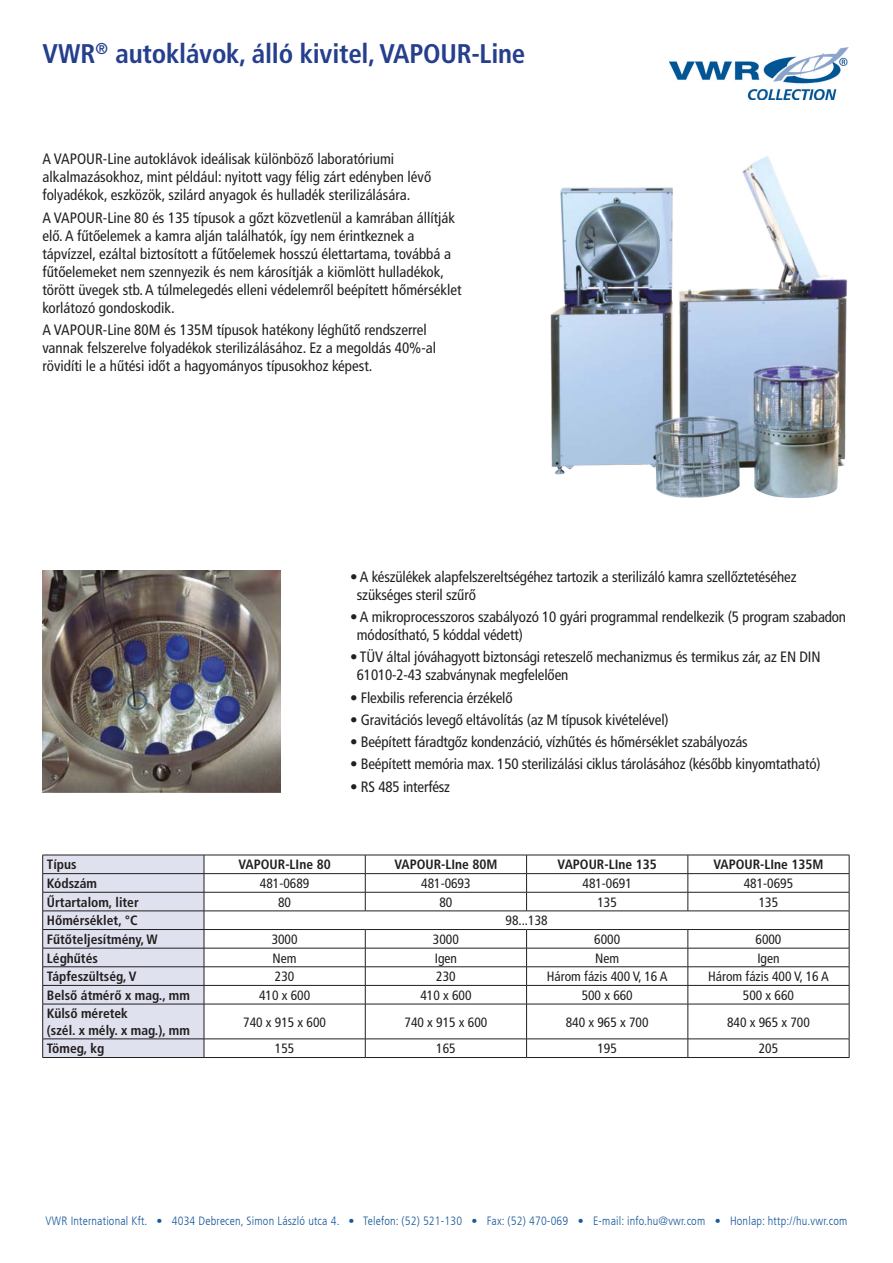
<style>
.page{position:relative;width:893px;height:1263px;background:#fff}
.page>*{position:absolute;margin:0;border:0;box-sizing:border-box;transform-origin:0 0}
.t1{font:700 condensed 27px "Frutiger LT Com";letter-spacing:-.01em;color:#253f8e}
.t2{font:condensed 15px/18px "Frutiger LT Com";color:#231f20}
.t3{font:condensed 13.5px "Frutiger LT Com";color:#231f20}
.t4{font:700 condensed 13.5px "Frutiger LT Com";color:#231f20}
.t5{font:300 condensed 12px "Frutiger LT Com";letter-spacing:.015em;color:#1c5a9b}
</style>
<div class="page">
<img style="left:550px;top:156px;width:298px;height:342px">
<img style="left:43px;top:571px;width:237px;height:221px">
<img style="left:670px;top:47px;width:178px;height:53px">
<hr style="left:204px;top:855px;width:161px;height:1px;background:#231f20">
<hr style="left:365px;top:855px;width:162px;height:1px;background:#231f20">
<hr style="left:527px;top:855px;width:161px;height:1px;background:#231f20">
<hr style="left:688px;top:855px;width:161px;height:1px;background:#231f20">
<hr style="left:204px;top:873px;width:161px;height:1px;background:#231f20">
<hr style="left:365px;top:873px;width:162px;height:1px;background:#231f20">
<hr style="left:527px;top:873px;width:161px;height:1px;background:#231f20">
<hr style="left:688px;top:873px;width:161px;height:1px;background:#231f20">
<hr style="left:204px;top:892px;width:161px;height:1px;background:#231f20">
<hr style="left:365px;top:892px;width:162px;height:1px;background:#231f20">
<svg style="left:365px;top:855px;width:1px;height:56px"></svg>
<hr style="left:527px;top:892px;width:161px;height:1px;background:#231f20">
<svg style="left:526px;top:855px;width:1px;height:56px"></svg>
<hr style="left:688px;top:892px;width:161px;height:1px;background:#231f20">
<svg style="left:688px;top:855px;width:1px;height:56px"></svg>
<hr style="left:204px;top:911px;width:161px;height:1px;background:#231f20">
<hr style="left:365px;top:911px;width:162px;height:1px;background:#231f20">
<hr style="left:527px;top:911px;width:161px;height:1px;background:#231f20">
<hr style="left:688px;top:911px;width:161px;height:1px;background:#231f20">
<hr style="left:204px;top:929px;width:161px;height:1px;background:#231f20">
<hr style="left:365px;top:929px;width:162px;height:1px;background:#231f20">
<hr style="left:527px;top:929px;width:161px;height:1px;background:#231f20">
<hr style="left:688px;top:929px;width:161px;height:1px;background:#231f20">
<hr style="left:204px;top:948px;width:161px;height:1px;background:#231f20">
<hr style="left:365px;top:948px;width:162px;height:1px;background:#231f20">
<hr style="left:527px;top:948px;width:161px;height:1px;background:#231f20">
<hr style="left:688px;top:948px;width:161px;height:1px;background:#231f20">
<hr style="left:204px;top:966px;width:161px;height:1px;background:#231f20">
<hr style="left:365px;top:966px;width:162px;height:1px;background:#231f20">
<hr style="left:527px;top:966px;width:161px;height:1px;background:#231f20">
<hr style="left:688px;top:966px;width:161px;height:1px;background:#231f20">
<hr style="left:204px;top:985px;width:161px;height:1px;background:#231f20">
<hr style="left:365px;top:985px;width:162px;height:1px;background:#231f20">
<svg style="left:365px;top:930px;width:1px;height:74px"></svg>
<hr style="left:527px;top:985px;width:161px;height:1px;background:#231f20">
<svg style="left:526px;top:930px;width:1px;height:74px"></svg>
<hr style="left:688px;top:985px;width:161px;height:1px;background:#231f20">
<svg style="left:688px;top:930px;width:1px;height:74px"></svg>
<svg style="left:849px;top:855px;width:1px;height:149px"></svg>
<hr style="left:204px;top:1004px;width:161px;height:1px;background:#231f20">
<hr style="left:365px;top:1004px;width:162px;height:1px;background:#231f20">
<hr style="left:365px;top:1004px;width:1px;height:35px;background:#231f20">
<hr style="left:527px;top:1004px;width:161px;height:1px;background:#231f20">
<hr style="left:526px;top:1004px;width:1px;height:35px;background:#231f20">
<hr style="left:688px;top:1004px;width:161px;height:1px;background:#231f20">
<hr style="left:688px;top:1004px;width:1px;height:35px;background:#231f20">
<hr style="left:849px;top:1004px;width:1px;height:35px;background:#231f20">
<hr style="left:204px;top:1038px;width:161px;height:1px;background:#231f20">
<svg style="left:42px;top:855px;width:163px;height:202px;background:#d4d5e1"></svg>
<hr style="left:365px;top:1038px;width:162px;height:1px;background:#231f20">
<svg style="left:365px;top:1039px;width:1px;height:18px"></svg>
<hr style="left:527px;top:1038px;width:161px;height:1px;background:#231f20">
<svg style="left:526px;top:1039px;width:1px;height:18px"></svg>
<hr style="left:688px;top:1038px;width:161px;height:1px;background:#231f20">
<svg style="left:688px;top:1039px;width:1px;height:18px"></svg>
<svg style="left:849px;top:1039px;width:1px;height:18px"></svg>
<hr style="left:43px;top:1057px;width:161px;height:1px;background:#231f20">
<hr style="left:204px;top:1057px;width:161px;height:1px;background:#231f20">
<hr style="left:365px;top:1057px;width:162px;height:1px;background:#231f20">
<hr style="left:527px;top:1057px;width:161px;height:1px;background:#231f20">
<hr style="left:688px;top:1057px;width:161px;height:1px;background:#231f20">
<p class="t1" style="left:43px;top:37px;width:484px">VWR<sup>®</sup> autoklávok, álló kivitel, VAPOUR-Line</p>
<p class="t2" style="left:43px;top:150px;width:390px">A VAPOUR-Line autoklávok ideálisak különböző laboratóriumi alkalmazásokhoz, mint például: nyitott vagy félig zárt edényben lévő folyadékok, eszközök, szilárd anyagok és hulladék sterilizálására.</p>
<p class="t2" style="left:43px;top:208px;width:421px">A VAPOUR-Line 80 és 135 típusok a gőzt közvetlenül a kamrában állítják elő. A fűtőelemek a kamra alján találhatók, így nem érintkeznek a tápvízzel, ezáltal biztosított a fűtőelemek hosszú élettartama, továbbá a fűtőelemeket nem szennyezik és nem károsítják a kiömlött hulladékok, törött üvegek stb. A túlmelegedés elleni védelemről beépített hőmérséklet korlátozó gondoskodik.</p>
<p class="t2" style="left:43px;top:321px;width:395px">A VAPOUR-Line 80M és 135M típusok hatékony léghűtő rendszerrel vannak felszerelve folyadékok sterilizálásához. Ez a megoldás 40%-al rövidíti le a hűtési időt a hagyományos típusokhoz képest.</p>
<p class="t2" style="left:357px;top:568px;width:441px;text-indent:-7px">• A készülékek alapfelszereltségéhez tartozik a sterilizáló kamra szellőztetéséhez szükséges steril szűrő</p>
<p class="t2" style="left:357px;top:608px;width:491px;text-indent:-7px">• A mikroprocesszoros szabályozó 10 gyári programmal rendelkezik (5 program szabadon módosítható, 5 kóddal védett)</p>
<p class="t2" style="left:357px;top:648px;width:465px;text-indent:-7px">• TÜV által jóváhagyott biztonsági reteszelő mechanizmus és termikus zár, az EN DIN<br>61010-2-43 szabványnak megfelelően</p>
<p class="t2" style="left:350px;top:689px;width:164px">• Flexbilis referencia érzékelő</p>
<p class="t2" style="left:350px;top:711px;width:320px">• Gravitációs levegő eltávolítás (az M típusok kivételével)</p>
<p class="t2" style="left:350px;top:733px;width:399px">• Beépített fáradtgőz kondenzáció, vízhűtés és hőmérséklet szabályozás</p>
<p class="t2" style="left:350px;top:755px;width:472px">• Beépített memória max. 150 sterilizálási ciklus tárolásához (később kinyomtatható)</p>
<p class="t2" style="left:350px;top:778px;width:102px">• RS 485 interfész</p>
<p class="t4" style="left:47px;top:857px;width:31px">Típus</p>
<p class="t4" style="left:239px;top:857px;width:94px">VAPOUR-LIne 80</p>
<p class="t4" style="left:394px;top:857px;width:105px">VAPOUR-LIne 80M</p>
<p class="t4" style="left:558px;top:857px;width:101px">VAPOUR-LIne 135</p>
<p class="t4" style="left:713px;top:857px;width:112px">VAPOUR-LIne 135M</p>
<p class="t4" style="left:47px;top:875px;width:51px">Kódszám</p>
<p class="t3" style="left:260px;top:875px;width:51px">481-0689</p>
<p class="t3" style="left:421px;top:875px;width:51px">481-0693</p>
<p class="t3" style="left:582px;top:875px;width:51px">481-0691</p>
<p class="t3" style="left:744px;top:875px;width:51px">481-0695</p>
<p class="t4" style="left:47px;top:894px;width:93px">Űrtartalom, liter</p>
<p class="t3" style="left:278px;top:894px;width:14px">80</p>
<p class="t3" style="left:439px;top:894px;width:14px">80</p>
<p class="t3" style="left:597px;top:894px;width:21px">135</p>
<p class="t3" style="left:759px;top:894px;width:21px">135</p>
<p class="t4" style="left:47px;top:912px;width:92px">Hőmérséklet, °C</p>
<p class="t3" style="left:505px;top:913px;width:44px">98...138</p>
<p class="t4" style="left:47px;top:931px;width:112px">Fűtőteljesítmény, W</p>
<p class="t3" style="left:272px;top:931px;width:27px">3000</p>
<p class="t3" style="left:433px;top:931px;width:27px">3000</p>
<p class="t3" style="left:594px;top:931px;width:27px">6000</p>
<p class="t3" style="left:755px;top:931px;width:27px">6000</p>
<p class="t4" style="left:47px;top:950px;width:53px">Léghűtés</p>
<p class="t3" style="left:273px;top:950px;width:26px">Nem</p>
<p class="t3" style="left:435px;top:950px;width:24px">Igen</p>
<p class="t3" style="left:595px;top:950px;width:26px">Nem</p>
<p class="t3" style="left:757px;top:950px;width:24px">Igen</p>
<p class="t4" style="left:47px;top:968px;width:91px">Tápfeszültség, V</p>
<p class="t3" style="left:275px;top:968px;width:21px">230</p>
<p class="t3" style="left:436px;top:968px;width:21px">230</p>
<p class="t3" style="left:547px;top:968px;width:122px">Három fázis 400 V, 16 A</p>
<p class="t3" style="left:708px;top:968px;width:122px">Három fázis 400 V, 16 A</p>
<p class="t4" style="left:47px;top:987px;width:144px">Belső átmérő x mag., mm</p>
<p class="t3" style="left:259px;top:987px;width:53px">410 x 600</p>
<p class="t3" style="left:420px;top:987px;width:53px">410 x 600</p>
<p class="t3" style="left:582px;top:987px;width:53px">500 x 660</p>
<p class="t3" style="left:743px;top:987px;width:53px">500 x 660</p>
<p class="t4" style="left:47px;top:1006px;width:83px">Külső méretek</p>
<p class="t4" style="left:47px;top:1022px;width:144px">(szél. x mély. x mag.), mm</p>
<p class="t3" style="left:243px;top:1014px;width:84px">740 x 915 x 600</p>
<p class="t3" style="left:405px;top:1014px;width:84px">740 x 915 x 600</p>
<p class="t3" style="left:566px;top:1014px;width:84px">840 x 965 x 700</p>
<p class="t3" style="left:727px;top:1014px;width:84px">840 x 965 x 700</p>
<p class="t4" style="left:47px;top:1040px;width:59px">Tömeg, kg</p>
<p class="t3" style="left:275px;top:1041px;width:21px">155</p>
<p class="t3" style="left:436px;top:1041px;width:21px">165</p>
<p class="t3" style="left:597px;top:1041px;width:21px">195</p>
<p class="t3" style="left:759px;top:1041px;width:21px">205</p>
<p class="t5" style="left:46px;top:1214px;width:803px">VWR International Kft. • 4034 Debrecen, Simon László utca 4. • Telefon: (52) 521-130 • Fax: (52) 470-069 • E-mail: info.hu@vwr.com • Honlap: http://hu.vwr.com</p>
</div>
